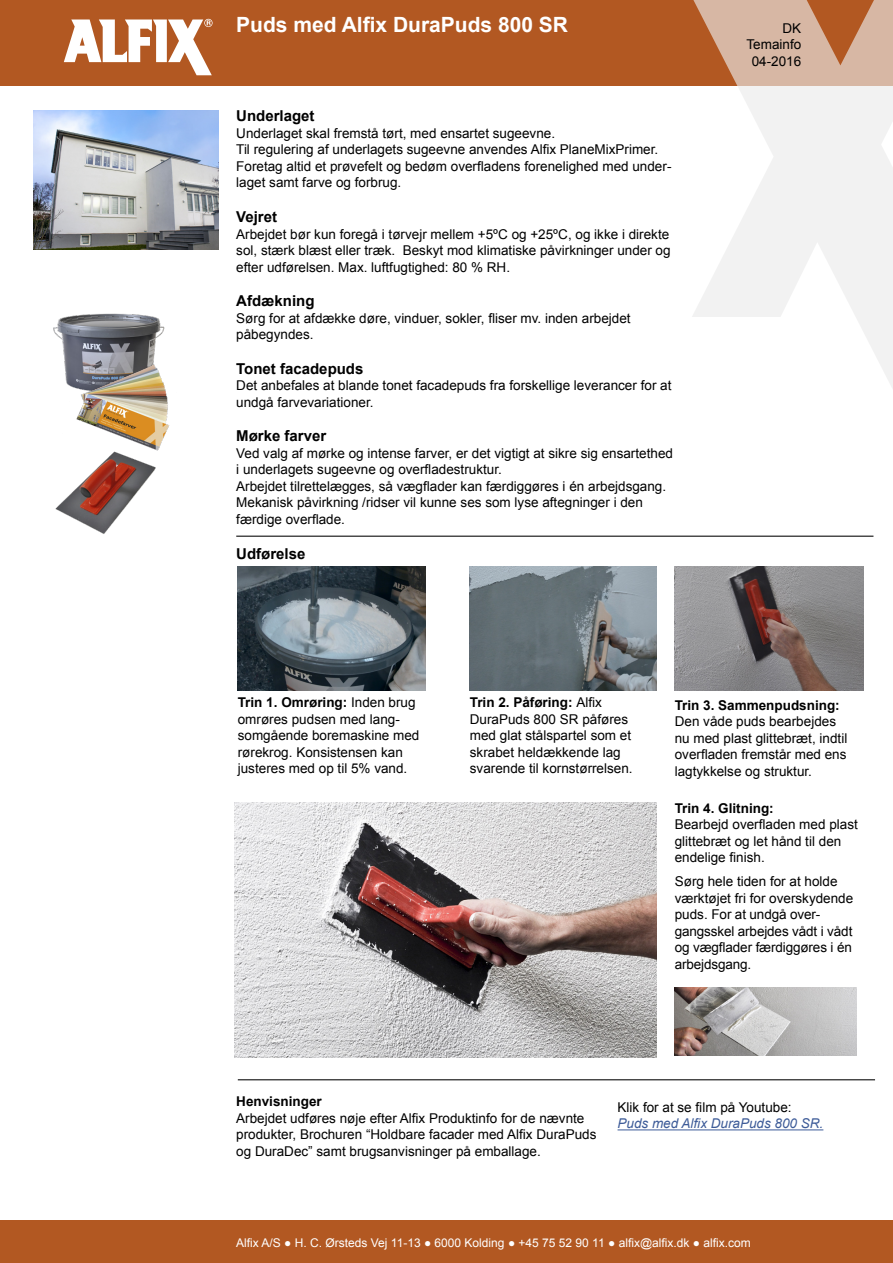
<style>
.page{position:relative;width:893px;height:1263px;background:#fff}
.page>*{position:absolute;margin:0;border:0;box-sizing:border-box;transform-origin:0 0}
.Titel{font:700 21px "Arial";color:#fff}
.Overskrift{font:700 15px "Arial";color:#000}
.Brødtekst{font:13.5px/16.5px "Arial";color:#000}
.Brødtekst-2{font:700 13.5px "Arial";color:#000}
.Brødtekst-3{font:italic 13.5px "Arial";color:#3d5b98}
.t1{font:12px "Arial";color:#fff}
.s1{font-weight:700}
</style>
<div class="page">
<div style="left:0;top:0;width:893px;height:85px;background:#b25822"></div>
<div style="left:0;top:1220px;width:893px;height:43px;background:#b25822"></div>
<svg style="left:64px;top:19px;width:149px;height:56px"></svg>
<img style="left:53px;top:313px;width:112px;height:40px">
<img style="left:63px;top:353px;width:107px;height:94px">
<hr style="left:617px;top:1129px;width:206px;height:1px;background:#3d5b98">
<hr style="left:236px;top:536px;width:637px;height:1px;background:#000">
<hr style="left:238px;top:1079px;width:637px;height:1px;background:#000">
<img style="left:34px;top:111px;width:184px;height:138px">
<img style="left:55px;top:447px;width:105px;height:87px">
<img style="left:235px;top:803px;width:422px;height:254px">
<img style="left:238px;top:566px;width:187px;height:124px">
<img style="left:675px;top:566px;width:189px;height:124px">
<img style="left:470px;top:566px;width:187px;height:124px">
<img style="left:675px;top:987px;width:181px;height:69px">
<svg style="left:691px;top:0;width:202px;height:388px"></svg>
<p class="Titel" style="left:236px;top:11px;width:333px">Puds med Alfix DuraPuds 800 SR</p>
<p class="Overskrift" style="left:236px;top:106px;width:80px">Underlaget</p>
<p class="Brødtekst" style="left:236px;top:125px;width:320px">Underlaget skal fremstå tørt, med ensartet sugeevne.</p>
<p class="Brødtekst" style="left:236px;top:142px;width:423px">Til regulering af underlagets sugeevne anvendes Alfix PlaneMixPrimer.</p>
<p class="Brødtekst" style="left:236px;top:158px;width:437px">Foretag altid et prøvefelt og bedøm overfladens forenelighed med under&shy;laget samt farve og forbrug.</p>
<p class="Overskrift" style="left:236px;top:207px;width:42px">Vejret</p>
<p class="Brødtekst" style="left:236px;top:226px;width:436px;text-align:justify">Arbejdet bør kun foregå i tørvejr mellem +5ºC og +25ºC, og ikke i direkte sol, stærk blæst eller træk. Beskyt mod klimatiske påvirkninger under og efter udførelsen. Max. luftfugtighed: 80 % RH.</p>
<p class="Overskrift" style="left:236px;top:291px;width:80px">Afdækning</p>
<p class="Brødtekst" style="left:236px;top:310px;width:396px">Sørg for at afdække døre, vinduer, sokler, fliser mv. inden arbejdet påbegyndes.</p>
<p class="Overskrift" style="left:236px;top:358px;width:129px">Tonet facadepuds</p>
<p class="Brødtekst" style="left:236px;top:377px;width:437px">Det anbefales at blande tonet facadepuds fra forskellige leverancer for at undgå farvevariationer.</p>
<p class="Overskrift" style="left:236px;top:426px;width:92px">Mørke farver</p>
<p class="Brødtekst" style="left:236px;top:445px;width:438px">Ved valg af mørke og intense farver, er det vigtigt at sikre sig ensartethed i underlagets sugeevne og overfladestruktur.</p>
<p class="Brødtekst" style="left:236px;top:478px;width:431px">Arbejdet tilrettelægges, så vægflader kan færdiggøres i én arbejdsgang.<br>Mekanisk påvirkning /ridser vil kunne ses som lyse aftegninger i den færdige overflade.</p>
<p class="Overskrift" style="left:236px;top:544px;width:71px">Udførelse</p>
<p class="Brødtekst" style="left:782px;top:20px;width:20px">DK</p>
<p class="Brødtekst" style="left:746px;top:37px;width:56px">Temainfo</p>
<p class="Brødtekst" style="left:752px;top:53px;width:51px">04-2016</p>
<p class="Brødtekst" style="left:238px;top:694px;width:183px"><span class="s1">Trin 1. Omrøring:</span> Inden brug omrøres pudsen med lang&shy;somgående boremaskine med rørekrog. Konsistensen kan justeres med op til 5% vand.</p>
<p class="Brødtekst" style="left:470px;top:694px;width:163px"><span class="s1">Trin 2. Påføring:</span> Alfix<br>DuraPuds 800 SR påføres med glat stålspartel som et skrabet heldækkende lag</p>
<p class="Brødtekst" style="left:470px;top:760px;width:164px">svarende til kornstørrelsen.</p>
<p class="Brødtekst" style="left:675px;top:697px;width:174px"><span class="s1">Trin 3. Sammenpudsning:<br></span>Den våde puds bearbejdes nu med plast glittebræt, indtil overfladen fremstår med ens lagtykkelse og struktur.</p>
<p class="Brødtekst-2" style="left:675px;top:799px;width:101px">Trin 4. Glitning:</p>
<p class="Brødtekst" style="left:675px;top:816px;width:185px">Bearbejd overfladen med plast glittebræt og let hånd til den endelige finish.</p>
<p class="Brødtekst" style="left:675px;top:873px;width:180px">Sørg hele tiden for at holde værktøjet fri for overskydende puds. For at undgå over&shy;gangsskel arbejdes vådt i vådt og vægflader færdiggøres i én arbejdsgang.</p>
<p class="Brødtekst-2" style="left:236px;top:1092px;width:87px">Henvisninger</p>
<p class="Brødtekst" style="left:236px;top:1110px;width:362px">Arbejdet udføres nøje efter Alfix Produktinfo for de nævnte produkter, Brochuren “Holdbare facader med Alfix DuraPuds og DuraDec” samt brugsanvisninger på emballage.</p>
<p class="Brødtekst" style="left:617px;top:1099px;width:176px">Klik for at se film på Youtube:</p>
<p class="Brødtekst-3" style="left:617px;top:1115px;width:207px">Puds med Alfix DuraPuds 800 SR.</p>
<p class="t1" style="left:236px;top:1235px;width:516px">Alfix A/S ● H. C. Ørsteds Vej 11-13 ● 6000 Kolding ● +45 75 52 90 11 ● alfix@alfix.dk ● alfix.com</p>
</div>
